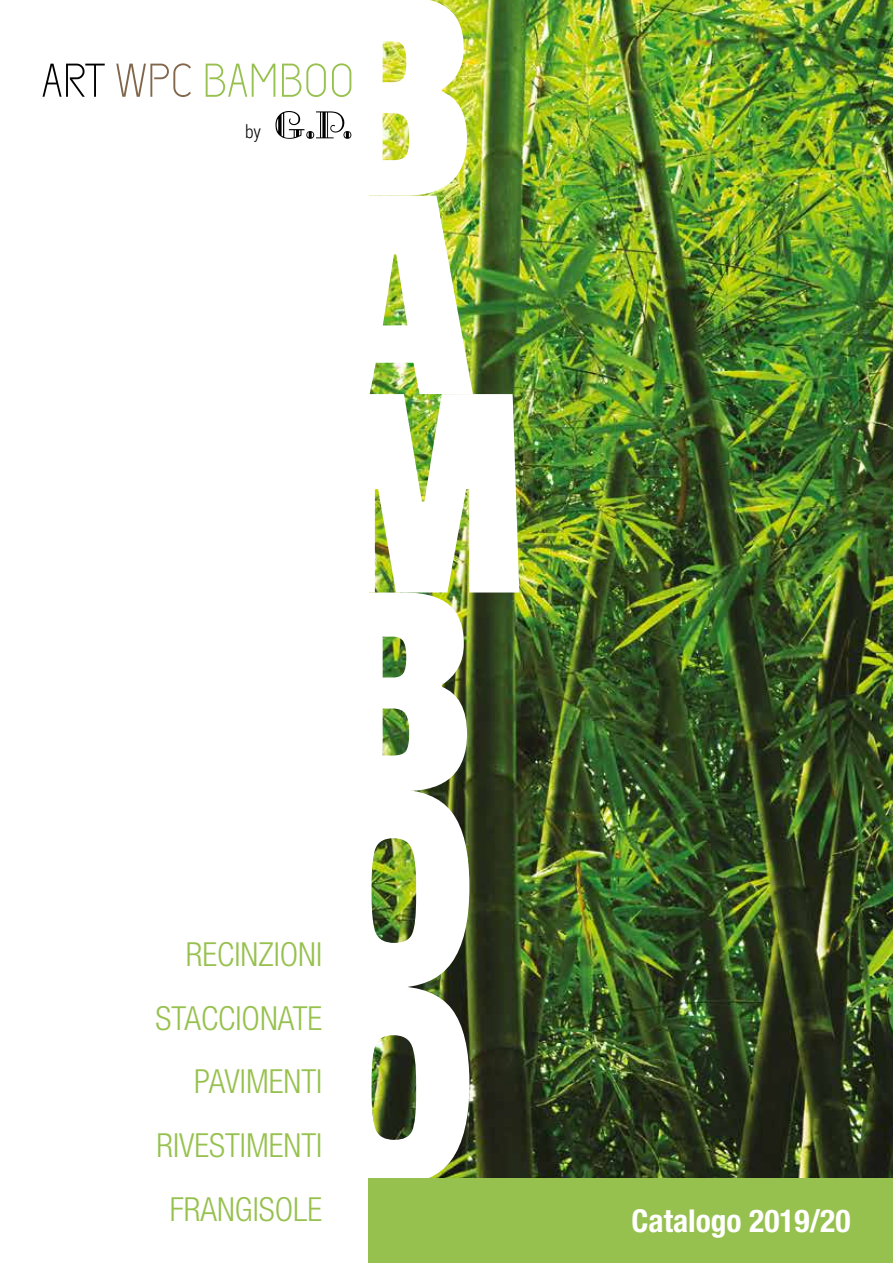
<style>
.page{position:relative;width:893px;height:1263px;background:#fff}
.page>*{position:absolute;margin:0;border:0;box-sizing:border-box;transform-origin:0 0}
.t1{font:300 condensed 33.15px/63.6px "Helvetica Neue LT Std";color:#97c14e;text-align:right}
.t2{font:700 condensed 31.5px "Helvetica Neue LT Std";color:#fff}
.t3{font:300 18px "Roboto Condensed";color:#000}
</style>
<div class="page">
<img style="left:519px;top:0;width:374px;height:1178px">
<div style="left:369px;top:1178px;width:524px;height:85px;background:#97c14e"></div>
<svg style="left:43px;top:64px;width:62px;height:33px"></svg>
<svg style="left:116px;top:64px;width:75px;height:33px"></svg>
<img style="left:206px;top:0;width:313px;height:1185px">
<p class="t3" style="left:245px;top:119px;width:17px">by</p>
<p class="t1" style="left:156px;top:922px;width:168px">RECINZIONI<br>STACCIONATE<br>PAVIMENTI<br>RIVESTIMENTI<br>FRANGISOLE</p>
<p class="t2" style="left:632px;top:1201px;width:220px">Catalogo 2019/20</p>
</div>
